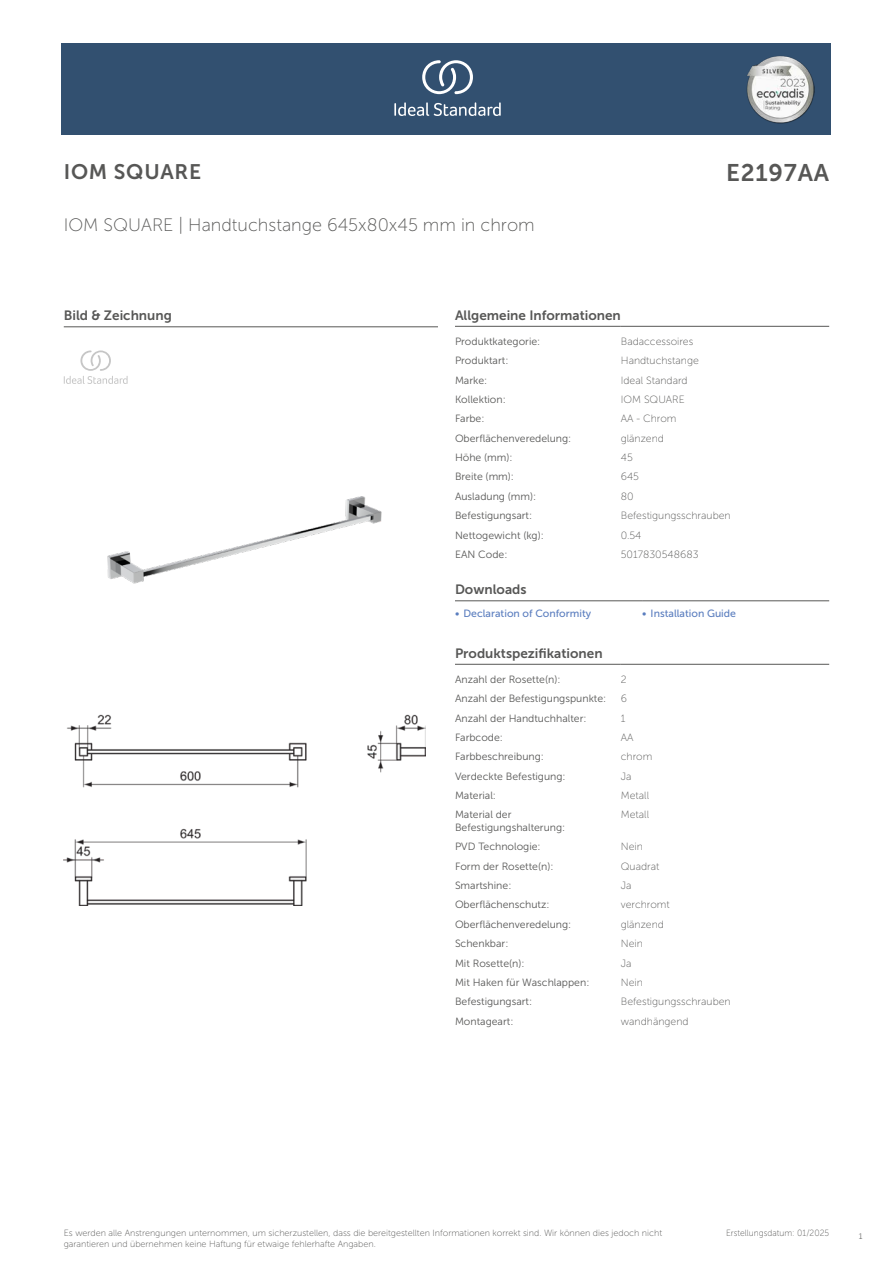
<style>
.page{position:relative;width:893px;height:1263px;background:#fff}
.page>*{position:absolute;margin:0;border:0;box-sizing:border-box;transform-origin:0 0}
.t1{font:24px "Museo Sans 700";letter-spacing:.035em;color:#575756}
.t2{font:21px "Museo Sans 700";letter-spacing:.035em;color:#575756}
.t3{font:18px "Museo Sans 100";color:#575756}
.t4{font:13.5px "Museo Sans 700";color:#575756}
.t5{font:10.5px/12.6px "Museo Sans 300";color:#575756}
.t6{font:10.5px "Museo Sans 100";color:#575756}
.t7{font:10.5px "Museo Sans 500";color:#5b7ebf}
.t8{font:9px/10.8px "Museo Sans 100";color:#575756}
.t9{font:9px "Museo Sans 100";color:#575756;scale:.95 1}
.t10{font:300 9px "Calibri";color:#575756;scale:.95 1}
</style>
<div class="page">
<div style="left:62px;top:43px;width:769px;height:91px;background:#325070"></div>
<hr style="left:455px;top:326px;width:166px;height:1px;background:#575756">
<hr style="left:621px;top:326px;width:208px;height:1px;background:#575756">
<hr style="left:455px;top:600px;width:187px;height:1px;background:#575756">
<hr style="left:642px;top:600px;width:187px;height:1px;background:#575756">
<hr style="left:455px;top:664px;width:166px;height:1px;background:#575756">
<hr style="left:621px;top:664px;width:208px;height:1px;background:#575756">
<img style="left:64px;top:714px;width:361px;height:192px">
<hr style="left:64px;top:327px;width:374px;height:1px;background:#575756">
<svg style="left:64px;top:350px;width:64px;height:34px"></svg>
<img style="left:107px;top:496px;width:275px;height:88px">
<svg style="left:394px;top:102px;width:107px;height:14px"></svg>
<svg style="left:422px;top:60px;width:51px;height:34px"></svg>
<img style="left:746px;top:56px;width:68px;height:67px">
<h2 class="t2" style="left:64px;top:160px;width:139px">IOM SQUARE</h2>
<h1 class="t1" style="left:726px;top:160px;width:105px">E2197AA</h1>
<h3 class="t3" style="left:64px;top:215px;width:472px">IOM SQUARE | Handtuchstange 645x80x45 mm in chrom</h3>
<p class="t4" style="left:64px;top:308px;width:110px">Bild &amp; Zeichnung</p>
<p class="t4" style="left:455px;top:308px;width:167px">Allgemeine Informationen</p>
<p class="t5" style="left:455px;top:335px;width:87px">Produktkategorie:</p>
<p class="t6" style="left:621px;top:336px;width:74px">Badaccessoires</p>
<p class="t5" style="left:455px;top:354px;width:55px">Produktart:</p>
<p class="t6" style="left:621px;top:355px;width:80px">Handtuchstange</p>
<p class="t5" style="left:455px;top:374px;width:34px">Marke:</p>
<p class="t6" style="left:621px;top:374px;width:68px">Ideal Standard</p>
<p class="t5" style="left:455px;top:393px;width:52px">Kollektion:</p>
<p class="t6" style="left:621px;top:394px;width:65px">IOM SQUARE</p>
<p class="t5" style="left:455px;top:413px;width:31px">Farbe:</p>
<p class="t6" style="left:621px;top:413px;width:57px">AA - Chrom</p>
<p class="t5" style="left:455px;top:432px;width:118px">Oberflächenveredelung:</p>
<p class="t6" style="left:621px;top:433px;width:45px">glänzend</p>
<p class="t5" style="left:455px;top:451px;width:59px">Höhe (mm):</p>
<p class="t6" style="left:621px;top:452px;width:13px">45</p>
<p class="t5" style="left:455px;top:471px;width:61px">Breite (mm):</p>
<p class="t6" style="left:621px;top:471px;width:20px">645</p>
<p class="t5" style="left:455px;top:490px;width:83px">Ausladung (mm):</p>
<p class="t6" style="left:621px;top:491px;width:14px">80</p>
<p class="t5" style="left:455px;top:509px;width:79px">Befestigungsart:</p>
<p class="t6" style="left:621px;top:510px;width:111px">Befestigungsschrauben</p>
<p class="t5" style="left:455px;top:529px;width:90px">Nettogewicht (kg):</p>
<p class="t6" style="left:621px;top:529px;width:22px">0.54</p>
<p class="t5" style="left:455px;top:548px;width:54px">EAN Code:</p>
<p class="t6" style="left:621px;top:549px;width:79px">5017830548683</p>
<p class="t4" style="left:455px;top:582px;width:73px">Downloads</p>
<p class="t7" style="left:455px;top:608px;width:138px">• Declaration of Conformity</p>
<p class="t7" style="left:642px;top:608px;width:95px">• Installation Guide</p>
<p class="t4" style="left:455px;top:646px;width:149px">Produktspezifikationen</p>
<p class="t5" style="left:455px;top:673px;width:107px">Anzahl der Rosette(n):</p>
<p class="t6" style="left:621px;top:674px;width:7px">2</p>
<p class="t5" style="left:455px;top:692px;width:153px">Anzahl der Befestigungspunkte:</p>
<p class="t6" style="left:621px;top:693px;width:8px">6</p>
<p class="t5" style="left:455px;top:712px;width:133px">Anzahl der Handtuchhalter:</p>
<p class="t6" style="left:621px;top:712px;width:6px">1</p>
<p class="t5" style="left:455px;top:731px;width:49px">Farbcode:</p>
<p class="t6" style="left:621px;top:732px;width:14px">AA</p>
<p class="t5" style="left:455px;top:750px;width:90px">Farbbeschreibung:</p>
<p class="t6" style="left:621px;top:751px;width:33px">chrom</p>
<p class="t5" style="left:455px;top:770px;width:112px">Verdeckte Befestigung:</p>
<p class="t6" style="left:621px;top:770px;width:12px">Ja</p>
<p class="t5" style="left:455px;top:789px;width:43px">Material:</p>
<p class="t6" style="left:621px;top:790px;width:30px">Metall</p>
<p class="t5" style="left:455px;top:809px;width:112px">Material der<br>Befestigungshalterung:</p>
<p class="t6" style="left:621px;top:809px;width:30px">Metall</p>
<p class="t5" style="left:455px;top:840px;width:87px">PVD Technologie:</p>
<p class="t6" style="left:621px;top:841px;width:24px">Nein</p>
<p class="t5" style="left:455px;top:860px;width:100px">Form der Rosette(n):</p>
<p class="t6" style="left:621px;top:860px;width:40px">Quadrat</p>
<p class="t5" style="left:455px;top:879px;width:58px">Smartshine:</p>
<p class="t6" style="left:621px;top:880px;width:12px">Ja</p>
<p class="t5" style="left:455px;top:899px;width:96px">Oberflächenschutz:</p>
<p class="t6" style="left:621px;top:899px;width:50px">verchromt</p>
<p class="t5" style="left:455px;top:918px;width:118px">Oberflächenveredelung:</p>
<p class="t6" style="left:621px;top:919px;width:45px">glänzend</p>
<p class="t5" style="left:455px;top:937px;width:55px">Schenkbar:</p>
<p class="t6" style="left:621px;top:938px;width:24px">Nein</p>
<p class="t5" style="left:455px;top:957px;width:71px">Mit Rosette(n):</p>
<p class="t6" style="left:621px;top:957px;width:12px">Ja</p>
<p class="t5" style="left:455px;top:976px;width:136px">Mit Haken für Waschlappen:</p>
<p class="t6" style="left:621px;top:977px;width:24px">Nein</p>
<p class="t5" style="left:455px;top:995px;width:79px">Befestigungsart:</p>
<p class="t6" style="left:621px;top:996px;width:111px">Befestigungsschrauben</p>
<p class="t5" style="left:455px;top:1015px;width:60px">Montageart:</p>
<p class="t6" style="left:621px;top:1015px;width:69px">wandhängend</p>
<p class="t8" style="left:64px;top:1227px;width:600px">Es werden alle Anstrengungen unternommen, um sicherzustellen, dass die bereitgestellten Informationen korrekt sind. Wir können dies jedoch nicht garantieren und übernehmen keine Haftung für etwaige fehlerhafte Angaben.</p>
<p class="t9" style="left:726px;top:1228px;width:110px">Erstellungsdatum: 01/2025</p>
<p class="t10" style="left:858px;top:1230px;width:6px">1</p>
</div>
